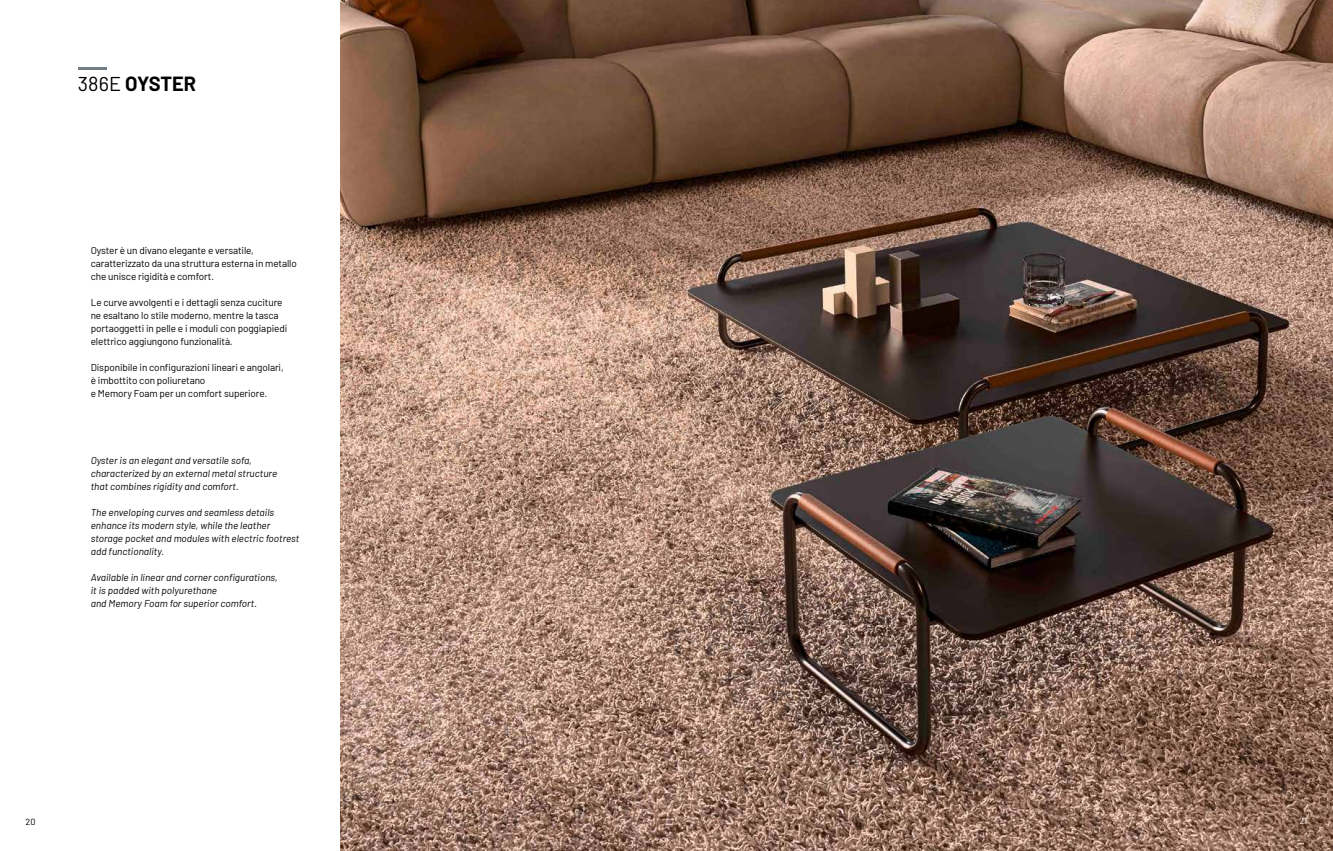
<style>
.page{position:relative;width:1333px;height:851px;background:#fff}
.page>*{position:absolute;margin:0;border:0;box-sizing:border-box;transform-origin:0 0}
.t1{font:700 20px "Barlow";letter-spacing:-.01em;color:#000}
.t2{font:10px/13px "Barlow";letter-spacing:-.01em;color:#000}
.t3{font:italic 10px/13px "Barlow";color:#000}
.t4{font:9px "Barlow";color:#fff}
.s1{font-weight:400}
</style>
<div class="page">
<img style="left:340px;top:0;width:992px;height:850px">
<hr style="left:78px;top:67px;width:28px;height:2px;background:#717e85">
<h1 class="t1" style="left:78px;top:69px;width:120px"><span class="s1">386E</span> OYSTER</h1>
<p class="t2" style="left:91px;top:243px;width:208px">Oyster è un divano elegante e versatile, caratterizzato da una struttura esterna in metallo che unisce rigidità e comfort.</p>
<p class="t2" style="left:91px;top:295px;width:198px">Le curve avvolgenti e i dettagli senza cuciture ne esaltano lo stile moderno, mentre la tasca portaoggetti in pelle e i moduli con poggiapiedi elettrico aggiungono funzionalità.</p>
<p class="t2" style="left:91px;top:360px;width:194px">Disponibile in configurazioni lineari e angolari, è imbottito con poliuretano<br>e Memory Foam per un comfort superiore.</p>
<p class="t3" style="left:91px;top:453px;width:188px">Oyster is an elegant and versatile sofa, characterized by an external metal structure that combines rigidity and comfort.</p>
<p class="t3" style="left:91px;top:505px;width:210px">The enveloping curves and seamless details enhance its modern style, while the leather storage pocket and modules with electric footrest add functionality.</p>
<p class="t3" style="left:91px;top:570px;width:188px">Available in linear and corner configurations, it is padded with polyurethane<br>and Memory Foam for superior comfort.</p>
<p class="t4" style="left:1299px;top:814px;width:9px">21</p>
</div>
